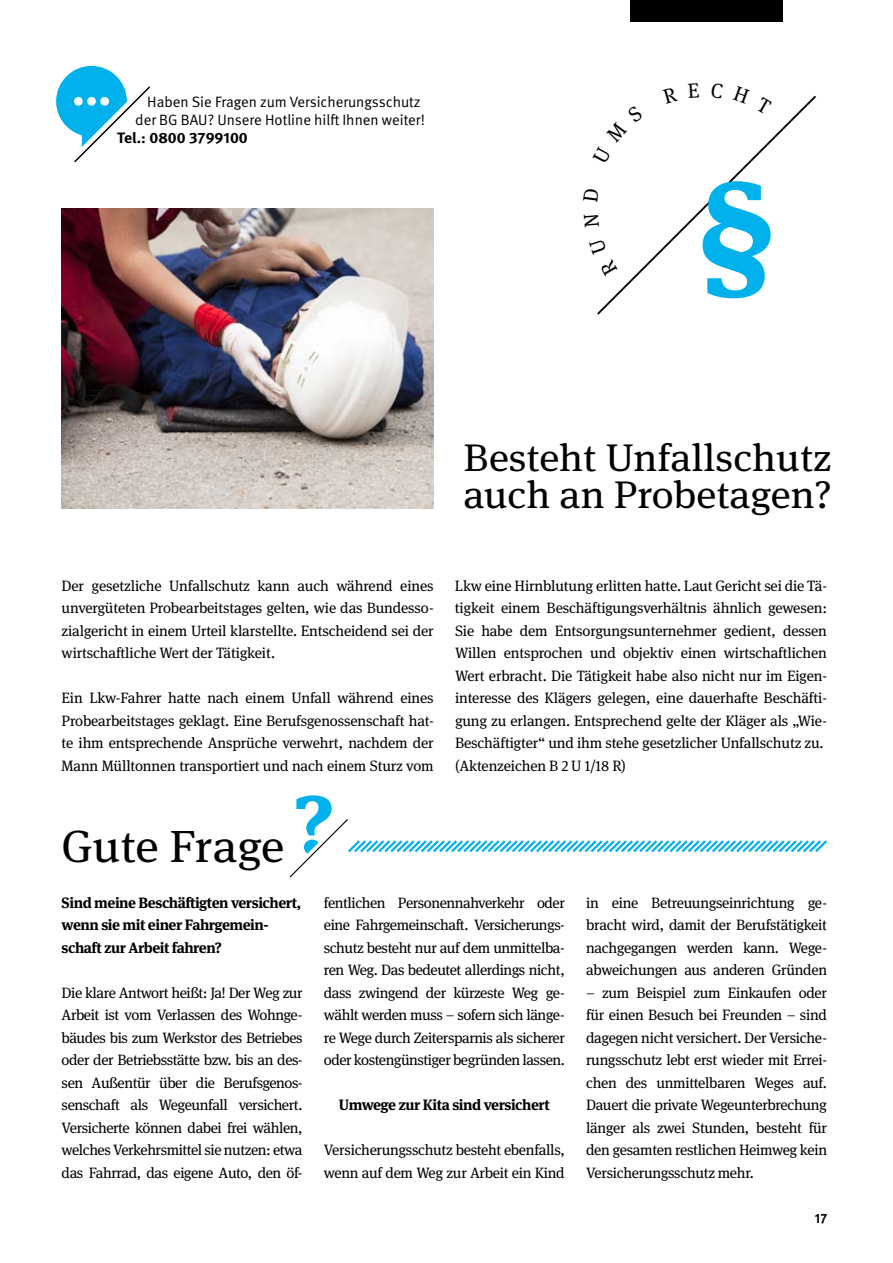
<style>
.page{position:relative;width:893px;height:1263px;background:#fff}
.page>*{position:absolute;margin:0;border:0;box-sizing:border-box;transform-origin:0 0}
.t1{font:700 134.25px "DGUV Meta Serif";color:#00b1eb;scale:1.07 1}
.t2{font:700 82.8px "DGUV Meta Serif";color:#00b1eb;scale:1.07 1}
.t3{font:45px "DGUV Meta Serif";letter-spacing:-.01em;color:#000;scale:1.07 1}
.t4{font:38.4px/37.2px "DGUV Meta Serif";color:#000;scale:1.07 1}
.t5{font:15px/22.5px "DGUV Meta Serif";letter-spacing:-.02em;color:#000;text-align:justify}
.t6{font:700 15px/22.5px "DGUV Meta Serif";letter-spacing:-.03em;color:#000}
.t7{font:15px/18px "DGUV Meta";color:#000;text-align:center}
.t8{font:700 15px "DGUV Meta";color:#000;scale:1.07 1}
.t9{font:700 13.5px "DGUV Meta";color:#000}
</style>
<div class="page">
<img style="left:62px;top:208px;width:372px;height:300px">
<div style="left:56px;top:66px;width:71px;height:71px;background:#00b1eb;border-radius:50%"></div>
<svg style="left:59px;top:83px;width:91px;height:80px"></svg>
<svg style="left:289px;top:819px;width:538px;height:59px"></svg>
<div style="left:630px;top:0;width:153px;height:22px;background:#000"></div>
<svg style="left:597px;top:101px;width:212px;height:214px"></svg>
<p class="t7" style="left:135px;top:94px;width:291px">Haben Sie Fragen zum Versicherungsschutz der BG BAU? Unsere Hotline hilft Ihnen weiter!</p>
<p class="t8" style="left:117px;top:129px;width:124px">Tel.: 0800 3799100</p>
<h1 class="t1" style="left:698px;top:151px;width:74px">§</h1>
<h3 class="t4" style="left:463px;top:440px;width:346px">Besteht Unfallschutz auch an Probetagen?</h3>
<p class="t5" style="left:62px;top:575px;width:374px">Der gesetzliche Unfallschutz kann auch während eines unvergüteten Probearbeitstages gelten, wie das Bundesso&shy;zialgericht in einem Urteil klarstellte. Entscheidend sei der wirtschaftliche Wert der Tätigkeit.</p>
<p class="t5" style="left:62px;top:687px;width:374px">Ein Lkw-Fahrer hatte nach einem Unfall während eines Probearbeitstages geklagt. Eine Berufsgenossenschaft hat&shy;te ihm entsprechende Ansprüche verwehrt, nachdem der Mann Mülltonnen transportiert und nach einem Sturz vom</p>
<p class="t5" style="left:455px;top:575px;width:374px">Lkw eine Hirnblutung erlitten hatte. Laut Gericht sei die Tä&shy;tigkeit einem Beschäftigungsverhältnis ähnlich gewesen:<br>Sie habe dem Entsorgungsunternehmer gedient, dessen Willen entsprochen und objektiv einen wirtschaftlichen Wert erbracht. Die Tätigkeit habe also nicht nur im Eigen&shy;interesse des Klägers gelegen, eine dauerhafte Beschäfti&shy;gung zu erlangen. Entsprechend gelte der Kläger als „Wie-Beschäftigter“ und ihm stehe gesetzlicher Unfallschutz zu.</p>
<p class="t5" style="left:455px;top:755px;width:172px">(Aktenzeichen B 2 U 1/18 R)</p>
<h2 class="t2" style="left:293px;top:774px;width:40px">?</h2>
<h3 class="t3" style="left:62px;top:820px;width:210px">Gute Frage</h3>
<p class="t6" style="left:62px;top:891px;width:241px">Sind meine Beschäftigten versichert, wenn sie mit einer Fahrgemein&shy;schaft zur Arbeit fahren?</p>
<p class="t5" style="left:62px;top:982px;width:242px">Die klare Antwort heißt: Ja! Der Weg zur Arbeit ist vom Verlassen des Wohnge&shy;bäudes bis zum Werkstor des Betriebes oder der Betriebsstätte bzw. bis an des&shy;sen Außentür über die Berufsgenos&shy;senschaft als Wegeunfall versichert.<br>Versicherte können dabei frei wählen, welches Verkehrsmittel sie nutzen: etwa das Fahrrad, das eigene Auto, den öf-</p>
<p class="t5" style="left:324px;top:892px;width:242px">fentlichen Personennahverkehr oder eine Fahrgemeinschaft. Versicherungs&shy;schutz besteht nur auf dem unmittelba&shy;ren Weg. Das bedeutet allerdings nicht, dass zwingend der kürzeste Weg ge&shy;wählt werden muss – sofern sich länge&shy;re Wege durch Zeitersparnis als sicherer oder kostengünstiger begründen lassen.</p>
<h4 class="t6" style="left:339px;top:1094px;width:212px">Umwege zur Kita sind versichert</h4>
<p class="t5" style="left:324px;top:1139px;width:242px">Versicherungsschutz besteht ebenfalls, wenn auf dem Weg zur Arbeit ein Kind</p>
<p class="t5" style="left:586px;top:892px;width:242px">in eine Betreuungseinrichtung ge&shy;bracht wird, damit der Berufstätigkeit nachgegangen werden kann. Wege&shy;abweichungen aus anderen Gründen</p>
<p class="t5" style="left:586px;top:982px;width:242px">– zum Beispiel zum Einkaufen oder für einen Besuch bei Freunden – sind dagegen nicht versichert. Der Versiche&shy;rungsschutz lebt erst wieder mit Errei&shy;chen des unmittelbaren Weges auf.<br>Dauert die private Wegeunterbrechung länger als zwei Stunden, besteht für den gesamten restlichen Heimweg kein Versicherungsschutz mehr.</p>
<p class="t9" style="left:815px;top:1210px;width:14px">17</p>
</div>
